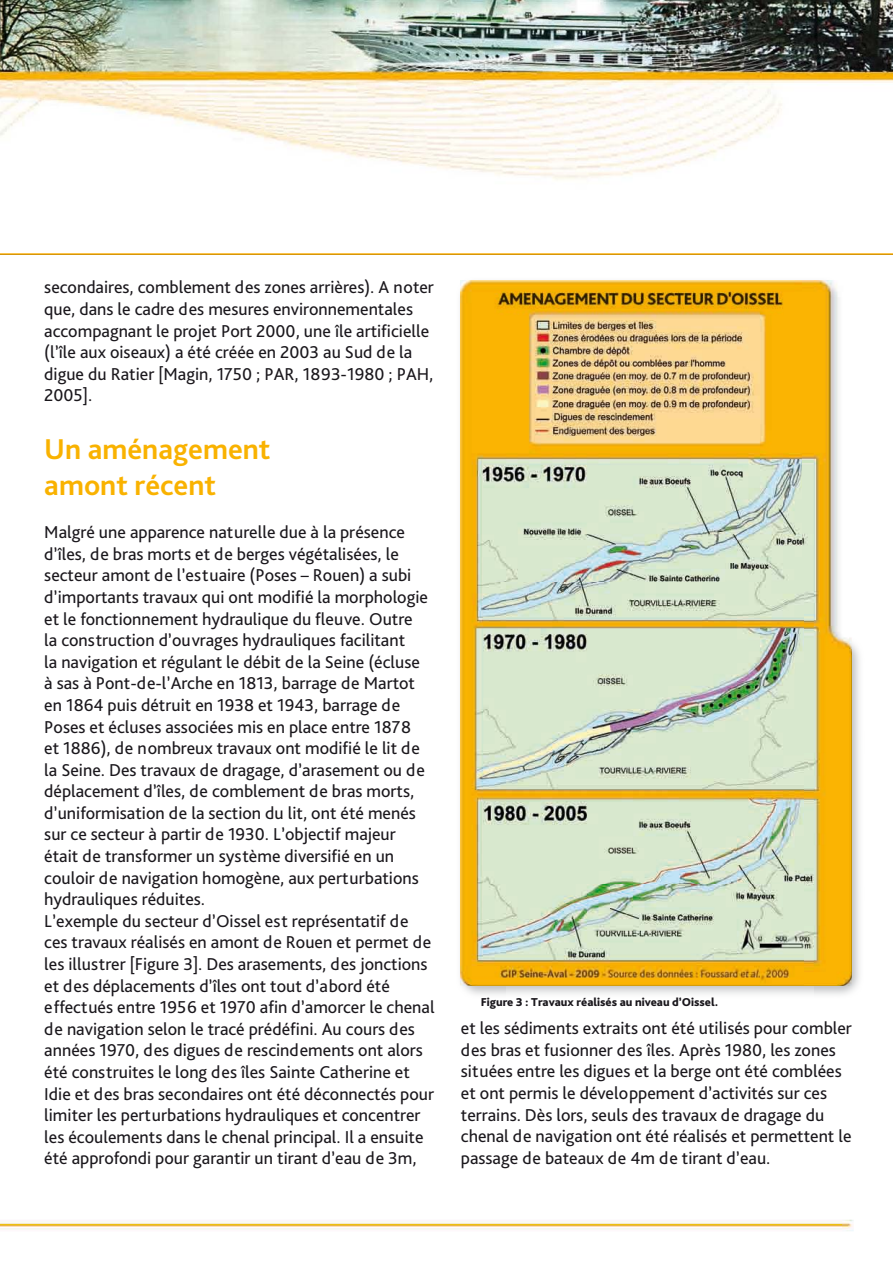
<style>
.page{position:relative;width:893px;height:1263px;background:#fff}
.page>*{position:absolute;margin:0;border:0;box-sizing:border-box;transform-origin:0 0}
.t1{font:700 30px/36px "Bliss Pro";color:#f9b200}
.t2{font:18px/21.6px "Bliss Pro";color:#1a171c}
.t3{font:800 12px "Bliss Pro";color:#1a171c}
</style>
<div class="page">
<img style="left:0;top:1219px;width:854px;height:12px">
<img style="left:0;top:0;width:893px;height:180px">
<img style="left:0;top:253px;width:893px;height:2px">
<img style="left:460px;top:280px;width:373px;height:1px">
<img style="left:814px;top:638px;width:46px;height:357px">
<img style="left:460px;top:281px;width:391px;height:705px">
<p class="t2" style="left:44px;top:278px;width:391px">secondaires, comblement des zones arrières). A noter que, dans le cadre des mesures environnementales accompagnant le projet Port 2000, une île artificielle (l’île aux oiseaux) a été créée en 2003 au Sud de la digue du Ratier [Magin, 1750 ; PAR, 1893-1980 ; PAH, 2005].</p>
<h1 class="t1" style="left:44px;top:434px;width:228px">Un aménagement amont récent</h1>
<p class="t2" style="left:44px;top:523px;width:392px">Malgré une apparence naturelle due à la présence d’îles, de bras morts et de berges végétalisées, le secteur amont de l’estuaire (Poses – Rouen) a subi d’importants travaux qui ont modifié la morphologie et le fonctionnement hydraulique du fleuve. Outre<br>la construction d’ouvrages hydrauliques facilitant<br>la navigation et régulant le débit de la Seine (écluse<br>à sas à Pont-de-l’Arche en 1813, barrage de Martot en 1864 puis détruit en 1938 et 1943, barrage de Poses et écluses associées mis en place entre 1878<br>et 1886), de nombreux travaux ont modifié le lit de la Seine. Des travaux de dragage, d’arasement ou de déplacement d’îles, de comblement de bras morts, d’uniformisation de la section du lit, ont été menés sur ce secteur à partir de 1930. L’objectif majeur<br>était de transformer un système diversifié en un couloir de navigation homogène, aux perturbations hydrauliques réduites.<br>L’exemple du secteur d’Oissel est représentatif de ces travaux réalisés en amont de Rouen et permet de les illustrer [Figure 3]. Des arasements, des jonctions et des déplacements d’îles ont tout d’abord été effectués entre 1956 et 1970 afin d’amorcer le chenal de navigation selon le tracé prédéfini. Au cours des années 1970, des digues de rescindements ont alors été construites le long des îles Sainte Catherine et Idie et des bras secondaires ont été déconnectés pour limiter les perturbations hydrauliques et concentrer les écoulements dans le chenal principal. Il a ensuite été approfondi pour garantir un tirant d’eau de 3m,</p>
<p class="t3" style="left:481px;top:998px;width:239px">Figure 3 : Travaux réalisés au niveau d’Oissel.</p>
<p class="t2" style="left:461px;top:1019px;width:393px">et les sédiments extraits ont été utilisés pour combler des bras et fusionner des îles. Après 1980, les zones situées entre les digues et la berge ont été comblées et ont permis le développement d’activités sur ces terrains. Dès lors, seuls des travaux de dragage du chenal de navigation ont été réalisés et permettent le passage de bateaux de 4m de tirant d’eau.</p>
</div>
